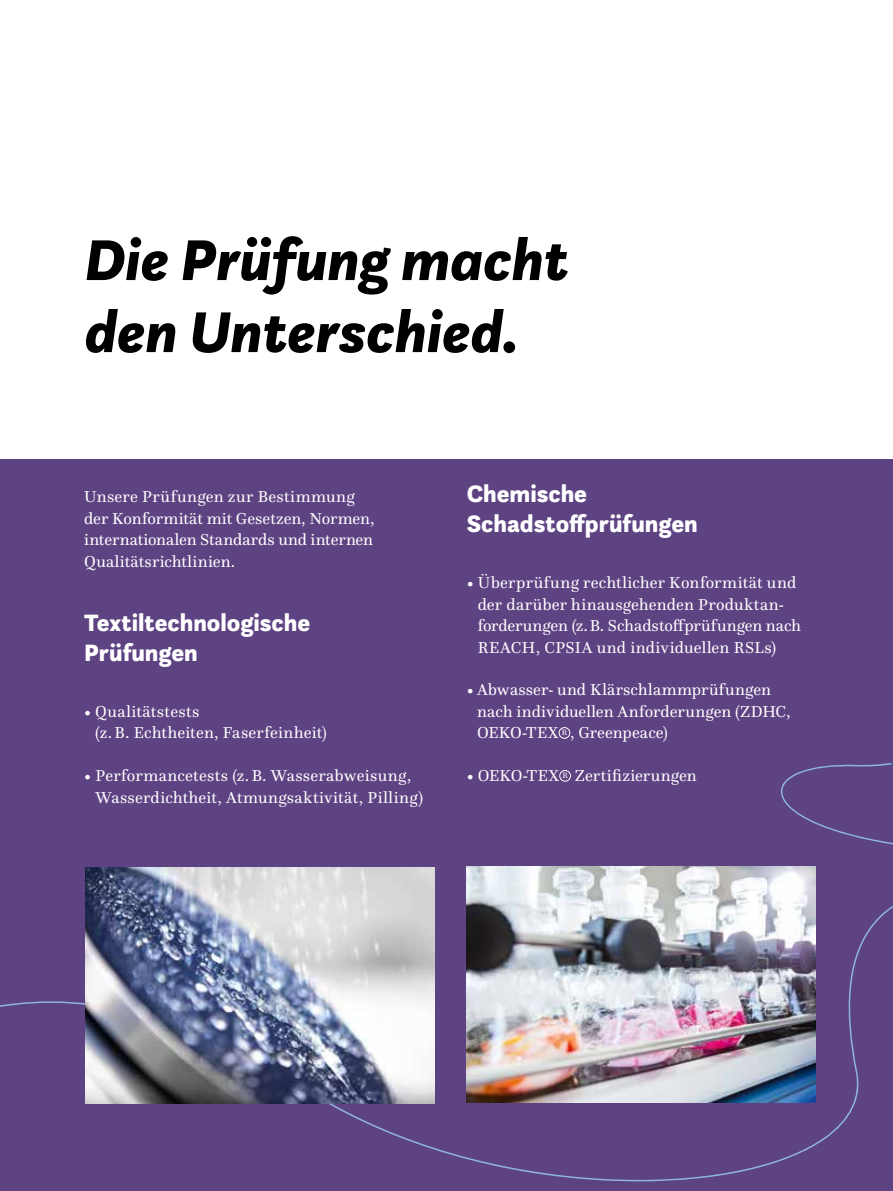
<style>
.page{position:relative;width:893px;height:1191px;background:#fff}
.page>*{position:absolute;margin:0;border:0;box-sizing:border-box;transform-origin:0 0}
.t1{font:italic 900 60px/72px "Questa Sans";color:#000}
.t2{font:900 24.75px/29.7px "Questa Sans";color:#fff}
.t3{font:16.5px/21.5px "Questa";letter-spacing:.015em;color:#fff}
</style>
<div class="page">
<div style="left:0;top:459px;width:893px;height:732px;background:#5e4383"></div>
<div style="left:559px;top:727px;width:11px;height:11px;border:1px solid #fff;border-radius:50%"></div>
<svg style="left:0;top:763px;width:890px;height:419px"></svg>
<img style="left:85px;top:867px;width:349px;height:236px">
<svg style="left:890px;top:762px;width:3px;height:148px"></svg>
<h1 class="t1" style="left:85px;top:223px;width:485px">Die Prüfung macht den Unterschied.</h1>
<p class="t3" style="left:84px;top:486px;width:292px">Unsere Prüfungen zur Bestimmung der Konformität mit Gesetzen, Normen, internationalen Standards und internen Qualitätsrichtlinien.</p>
<h2 class="t2" style="left:84px;top:607px;width:227px">Textiltechnologische<br>Prüfungen</h2>
<p class="t3" style="left:95px;top:700px;width:233px;text-indent:-11px">• Qualitätstests<br>(z.B. Echtheiten, Faserfeinheit)</p>
<p class="t3" style="left:96px;top:765px;width:329px;text-indent:-11px">• Performancetests (z.B. Wasserabweisung,<br>Wasserdichtheit, Atmungsaktivität, Pilling)</p>
<h2 class="t2" style="left:467px;top:479px;width:233px">Chemische<br>Schadstoffprüfungen</h2>
<p class="t3" style="left:478px;top:572px;width:325px;text-indent:-11px">• Überprüfung rechtlicher Konformität und der darüber hinausgehenden Produktan&shy;forderungen (z.B. Schadstoffprüfungen nach REACH, CPSIA und individuellen RSLs)</p>
<p class="t3" style="left:477px;top:679px;width:315px;text-indent:-10px">• Abwasser- und Klärschlammprüfungen nach individuellen Anforderungen (ZDHC,<br>OEKO-TEX <sup>R</sup> , Greenpeace)</p>
<p class="t3" style="left:467px;top:765px;width:232px">• OEKO-TEX <sup>R</sup> Zertifizierungen</p>
</div>
